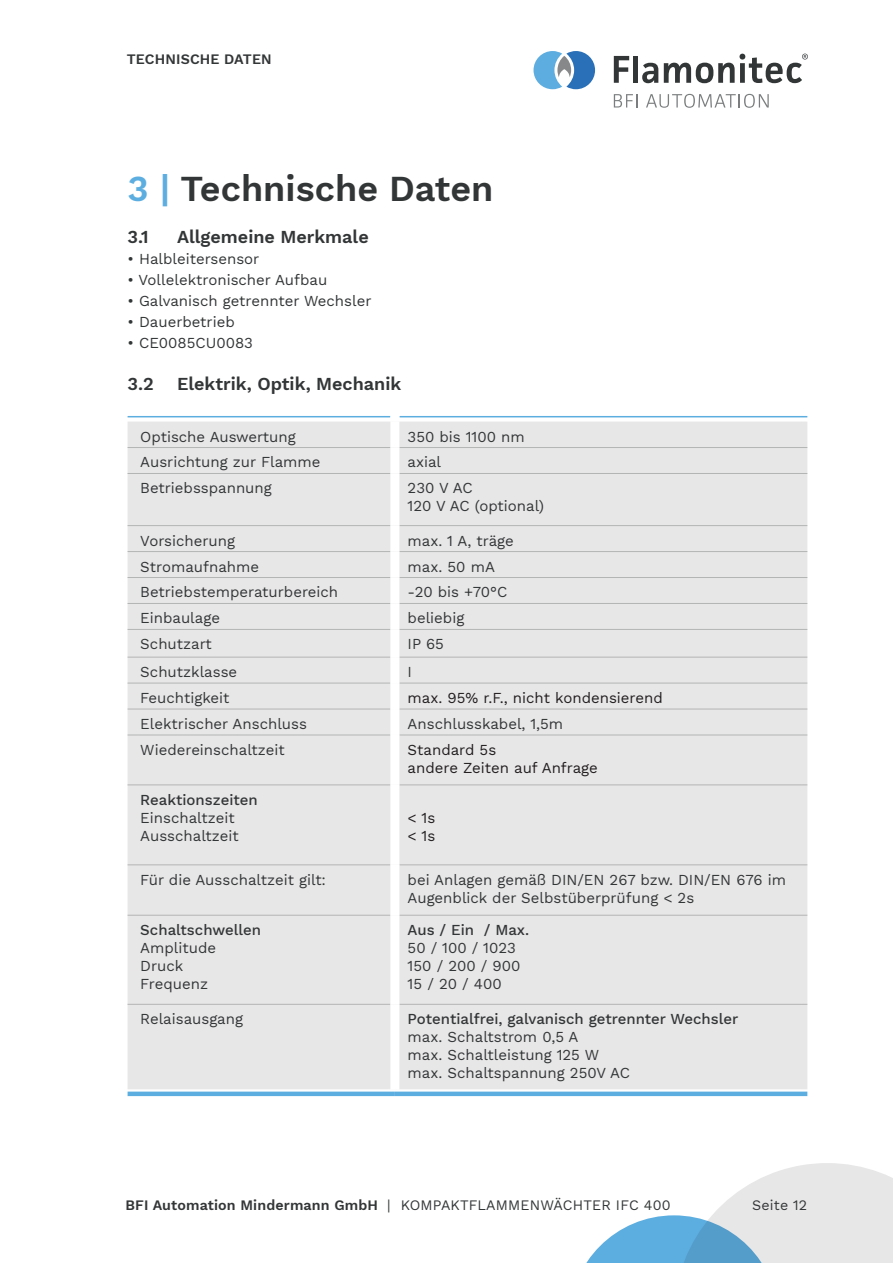
<style>
.page{position:relative;width:893px;height:1263px;background:#fff}
.page>*{position:absolute;margin:0;border:0;box-sizing:border-box;transform-origin:0 0}
.t1{font:600 36px "Work Sans";color:#333637}
.t2{font:600 18px "Work Sans";color:#333637}
.t3{font:15px/18px "Work Sans";color:#333637}
.t4{font:500 15px "Work Sans";color:#333637}
.t5{font:15px "Work Sans";color:#231f20}
.t6{font:14.25px "Work Sans";letter-spacing:.01em;color:#333637}
.t7{font:600 14.25px "Work Sans";letter-spacing:.01em;color:#333637}
.s1{color:#5daee0}
.s2{font-weight:600}
</style>
<div class="page">
<svg style="left:586px;top:1163px;width:307px;height:100px"></svg>
<svg style="left:614px;top:56px;width:15px;height:27px"></svg>
<div style="left:633px;top:56px;width:5px;height:27px;background:#333637"></div>
<svg style="left:642px;top:63px;width:16px;height:20px"></svg>
<svg style="left:614px;top:94px;width:24px;height:14px"></svg>
<svg style="left:646px;top:94px;width:123px;height:14px"></svg>
<svg style="left:533px;top:51px;width:62px;height:38px"></svg>
<svg style="left:664px;top:54px;width:144px;height:29px"></svg>
<div style="left:128px;top:422px;width:679px;height:667px;background:#e8e7e8"></div>
<hr style="left:128px;top:416px;width:262px;height:1px;background:#5daee0">
<hr style="left:399px;top:416px;width:408px;height:1px;background:#5daee0">
<hr style="left:128px;top:447px;width:262px;height:1px;background:#b3b4b4">
<hr style="left:399px;top:447px;width:408px;height:1px;background:#b3b4b4">
<hr style="left:128px;top:473px;width:262px;height:1px;background:#b3b4b4">
<hr style="left:399px;top:473px;width:408px;height:1px;background:#b3b4b4">
<hr style="left:128px;top:525px;width:262px;height:1px;background:#b3b4b4">
<hr style="left:399px;top:525px;width:408px;height:1px;background:#b3b4b4">
<hr style="left:128px;top:551px;width:262px;height:1px;background:#b3b4b4">
<hr style="left:399px;top:551px;width:408px;height:1px;background:#b3b4b4">
<hr style="left:128px;top:577px;width:262px;height:1px;background:#b3b4b4">
<hr style="left:399px;top:577px;width:408px;height:1px;background:#b3b4b4">
<hr style="left:128px;top:603px;width:262px;height:1px;background:#b3b4b4">
<hr style="left:399px;top:603px;width:408px;height:1px;background:#b3b4b4">
<hr style="left:128px;top:629px;width:262px;height:1px;background:#b3b4b4">
<hr style="left:399px;top:629px;width:408px;height:1px;background:#b3b4b4">
<hr style="left:128px;top:657px;width:262px;height:1px;background:#b3b4b4">
<hr style="left:399px;top:657px;width:408px;height:1px;background:#b3b4b4">
<hr style="left:128px;top:683px;width:262px;height:1px;background:#b3b4b4">
<hr style="left:399px;top:683px;width:408px;height:1px;background:#b3b4b4">
<hr style="left:128px;top:709px;width:262px;height:1px;background:#b3b4b4">
<hr style="left:399px;top:709px;width:408px;height:1px;background:#b3b4b4">
<hr style="left:128px;top:735px;width:262px;height:1px;background:#b3b4b4">
<hr style="left:399px;top:735px;width:408px;height:1px;background:#b3b4b4">
<hr style="left:128px;top:784px;width:262px;height:1px;background:#b3b4b4">
<hr style="left:399px;top:784px;width:408px;height:1px;background:#b3b4b4">
<div style="left:128px;top:1091px;width:267px;height:5px;background:#5daee0"></div>
<div style="left:395px;top:1091px;width:412px;height:5px;background:#5daee0"></div>
<hr style="left:128px;top:864px;width:262px;height:1px;background:#b3b4b4">
<hr style="left:399px;top:864px;width:408px;height:1px;background:#b3b4b4">
<hr style="left:128px;top:915px;width:262px;height:1px;background:#b3b4b4">
<hr style="left:399px;top:915px;width:408px;height:1px;background:#b3b4b4">
<hr style="left:128px;top:1004px;width:262px;height:1px;background:#b3b4b4">
<hr style="left:399px;top:1004px;width:408px;height:1px;background:#b3b4b4">
<div style="left:390px;top:422px;width:9px;height:25px;background:#fff"></div>
<div style="left:390px;top:447px;width:9px;height:26px;background:#fff"></div>
<div style="left:390px;top:473px;width:9px;height:53px;background:#fff"></div>
<div style="left:390px;top:526px;width:9px;height:25px;background:#fff"></div>
<div style="left:390px;top:551px;width:9px;height:26px;background:#fff"></div>
<div style="left:390px;top:577px;width:9px;height:26px;background:#fff"></div>
<div style="left:390px;top:603px;width:9px;height:26px;background:#fff"></div>
<div style="left:390px;top:629px;width:9px;height:28px;background:#fff"></div>
<div style="left:390px;top:657px;width:9px;height:26px;background:#fff"></div>
<div style="left:390px;top:683px;width:9px;height:26px;background:#fff"></div>
<div style="left:390px;top:709px;width:9px;height:26px;background:#fff"></div>
<div style="left:390px;top:735px;width:9px;height:50px;background:#fff"></div>
<div style="left:390px;top:785px;width:9px;height:80px;background:#fff"></div>
<div style="left:390px;top:865px;width:9px;height:50px;background:#fff"></div>
<div style="left:390px;top:915px;width:9px;height:89px;background:#fff"></div>
<div style="left:390px;top:1004px;width:9px;height:85px;background:#fff"></div>
<p class="t7" style="left:127px;top:49px;width:146px">TECHNISCHE DATEN</p>
<p class="t1" style="left:128px;top:161px;width:367px"><span class="s1">3 |</span> Technische Daten</p>
<p class="t2" style="left:128px;top:223px;width:23px">3.1</p>
<p class="t2" style="left:177px;top:223px;width:193px">Allgemeine Merkmale</p>
<p class="t3" style="left:128px;top:249px;width:133px">• Halbleitersensor</p>
<p class="t3" style="left:128px;top:270px;width:201px">• Vollelektronischer Aufbau</p>
<p class="t3" style="left:128px;top:291px;width:245px">• Galvanisch getrennter Wechsler</p>
<p class="t3" style="left:128px;top:312px;width:109px">• Dauerbetrieb</p>
<p class="t3" style="left:128px;top:333px;width:127px">• CE0085CU0083</p>
<p class="t2" style="left:128px;top:370px;width:28px">3.2</p>
<p class="t2" style="left:177px;top:370px;width:226px">Elektrik, Optik, Mechanik</p>
<p class="t3" style="left:140px;top:427px;width:157px">Optische Auswertung</p>
<p class="t3" style="left:408px;top:427px;width:119px">350 bis 1100 nm</p>
<p class="t3" style="left:140px;top:453px;width:182px">Ausrichtung zur Flamme</p>
<p class="t3" style="left:408px;top:453px;width:35px">axial</p>
<p class="t3" style="left:140px;top:479px;width:133px">Betriebsspannung</p>
<p class="t3" style="left:408px;top:479px;width:67px">230 V AC</p>
<p class="t3" style="left:408px;top:497px;width:138px">120 V AC (optional)</p>
<p class="t3" style="left:140px;top:531px;width:96px">Vorsicherung</p>
<p class="t3" style="left:408px;top:531px;width:108px">max. 1 A, träge</p>
<p class="t3" style="left:140px;top:557px;width:120px">Stromaufnahme</p>
<p class="t3" style="left:408px;top:557px;width:89px">max. 50 mA</p>
<p class="t3" style="left:140px;top:583px;width:199px">Betriebstemperaturbereich</p>
<p class="t3" style="left:408px;top:583px;width:101px">-20 bis +70°C</p>
<p class="t3" style="left:140px;top:609px;width:81px">Einbaulage</p>
<p class="t3" style="left:408px;top:609px;width:58px">beliebig</p>
<p class="t3" style="left:140px;top:635px;width:73px">Schutzart</p>
<p class="t3" style="left:408px;top:635px;width:38px">IP 65</p>
<p class="t3" style="left:140px;top:662px;width:98px">Schutzklasse</p>
<p class="t3" style="left:408px;top:662px;width:6px">I</p>
<p class="t3" style="left:140px;top:688px;width:91px">Feuchtigkeit</p>
<p class="t5" style="left:408px;top:686px;width:257px">max. 95% r.F., nicht kondensierend</p>
<p class="t3" style="left:140px;top:714px;width:168px">Elektrischer Anschluss</p>
<p class="t3" style="left:408px;top:714px;width:157px">Anschlusskabel, 1,5m</p>
<p class="t3" style="left:140px;top:740px;width:146px">Wiedereinschaltzeit</p>
<p class="t5" style="left:408px;top:738px;width:90px">Standard 5s</p>
<p class="t5" style="left:408px;top:756px;width:192px">andere Zeiten auf Anfrage</p>
<p class="t4" style="left:140px;top:788px;width:119px">Reaktionszeiten</p>
<p class="t3" style="left:140px;top:808px;width:96px">Einschaltzeit</p>
<p class="t3" style="left:140px;top:826px;width:100px">Ausschaltzeit</p>
<p class="t5" style="left:408px;top:806px;width:29px">&lt; 1s</p>
<p class="t5" style="left:408px;top:824px;width:29px">&lt; 1s</p>
<p class="t3" style="left:140px;top:870px;width:187px">Für die Ausschaltzeit gilt:</p>
<p class="t3" style="left:408px;top:870px;width:380px">bei Anlagen gemäß DIN/EN 267 bzw. DIN/EN 676 im<br>Augenblick der Selbstüberprüfung &lt; 2s</p>
<p class="t4" style="left:140px;top:919px;width:122px">Schaltschwellen</p>
<p class="t3" style="left:140px;top:938px;width:77px">Amplitude</p>
<p class="t3" style="left:140px;top:956px;width:45px">Druck</p>
<p class="t3" style="left:140px;top:974px;width:69px">Frequenz</p>
<p class="t4" style="left:408px;top:919px;width:123px">Aus / Ein / Max.</p>
<p class="t3" style="left:408px;top:938px;width:110px">50 / 100 / 1023</p>
<p class="t3" style="left:408px;top:956px;width:114px">150 / 200 / 900</p>
<p class="t3" style="left:408px;top:974px;width:96px">15 / 20 / 400</p>
<p class="t3" style="left:140px;top:1009px;width:104px">Relaisausgang</p>
<p class="t4" style="left:408px;top:1008px;width:332px">Potentialfrei, galvanisch getrennter Wechsler</p>
<p class="t3" style="left:408px;top:1027px;width:172px">max. Schaltstrom 0,5 A</p>
<p class="t3" style="left:408px;top:1045px;width:193px">max. Schaltleistung 125 W</p>
<p class="t3" style="left:408px;top:1063px;width:224px">max. Schaltspannung 250V AC</p>
<p class="t6" style="left:125px;top:1194px;width:547px"><span class="s2">BFI Automation Mindermann GmbH</span> | KOMPAKTFLAMMENWÄCHTER IFC 400</p>
<p class="t6" style="left:752px;top:1194px;width:56px">Seite 12</p>
</div>
